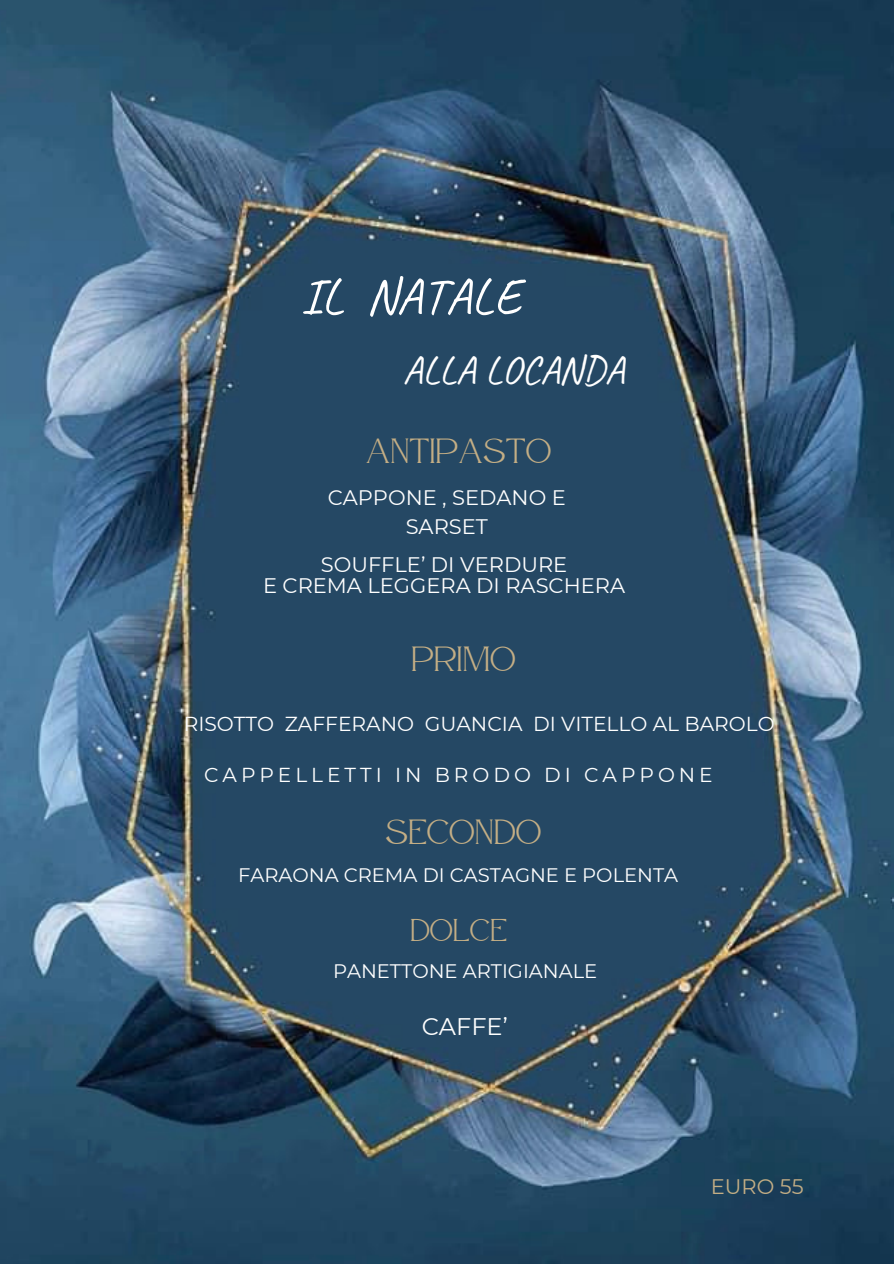
<style>
.page{position:relative;width:894px;height:1264px;background:#fff}
.page>*{position:absolute;margin:0;border:0;box-sizing:border-box;transform-origin:0 0}
.t1{font:51px "Caveat";color:#fff}
.t2{font:39.15px "Caveat";color:#fff}
.t3{font:34.95px "Atteron";color:#c4ae85}
.t4{font:31.5px "Atteron";color:#c4ae85}
.t5{font:24px "Montserrat";color:#fff}
.t6{font:21px/29.2px "Montserrat";color:#fff;text-align:center}
.t7{font:21px "Montserrat";color:#c4ae85}
.t8{font:20.25px "Montserrat";color:#fff}
.t9{font:20.1px "Montserrat";letter-spacing:.2em;color:#fff}
.t10{font:19.5px "Montserrat";color:#fff}
</style>
<div class="page">
<img style="left:0;top:0;width:893px;height:1263px">
<p class="t1" style="left:300px;top:264px;width:221px">IL NATALE</p>
<p class="t2" style="left:403px;top:345px;width:223px">ALLA LOCANDA</p>
<p class="t3" style="left:365px;top:430px;width:187px">ANTIPASTO</p>
<p class="t6" style="left:327px;top:483px;width:239px">CAPPONE , SEDANO E<br>SARSET</p>
<p class="t6" style="left:321px;top:549px;width:248px">SOUFFLE’ DI VERDURE</p>
<p class="t6" style="left:263px;top:571px;width:363px">E CREMA LEGGERA DI RASCHERA</p>
<p class="t3" style="left:411px;top:638px;width:106px">PRIMO</p>
<p class="t8" style="left:184px;top:711px;width:592px">RISOTTO ZAFFERANO GUANCIA DI VITELLO AL BAROLO</p>
<p class="t9" style="left:204px;top:762px;width:510px">CAPPELLETTI IN BRODO DI CAPPONE</p>
<p class="t3" style="left:385px;top:811px;width:157px">SECONDO</p>
<p class="t10" style="left:238px;top:863px;width:441px">FARAONA CREMA DI CASTAGNE E POLENTA</p>
<p class="t4" style="left:410px;top:911px;width:98px">DOLCE</p>
<p class="t10" style="left:333px;top:959px;width:266px">PANETTONE ARTIGIANALE</p>
<p class="t5" style="left:421px;top:1011px;width:87px">CAFFE’</p>
<p class="t7" style="left:710px;top:1173px;width:94px">EURO 55</p>
</div>
